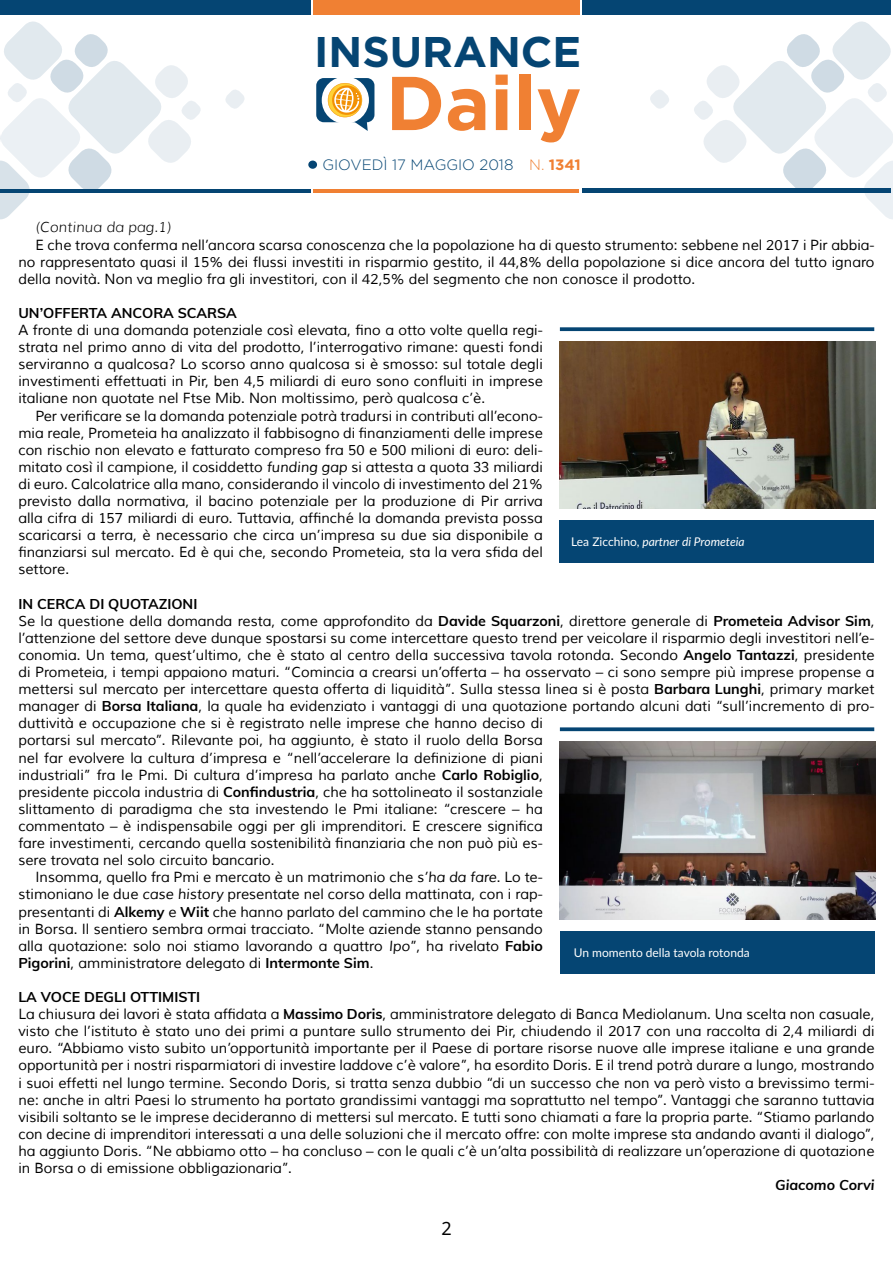
<style>
.page{position:relative;width:893px;height:1263px;background:#fff}
.page>*{position:absolute;margin:0;border:0;box-sizing:border-box;transform-origin:0 0}
.t1{font:700 76.05px "Gotham";color:#f08033}
.t2{font:700 42.9px "Gotham";color:#054573}
.t3{font:18px "Noto Sans";color:#000}
.t4{font:300 15px "Gotham";color:#054573}
.t5{font:14.25px/17.1px "Muli";color:#000;text-align:justify}
.t6{font:700 14.25px "Muli";color:#000}
.t7{font:italic 300 14.25px "Muli";letter-spacing:.01em;color:#000}
.t8{font:italic 700 14.25px "Muli";color:#000}
.t9{font:italic 12px "Lato";color:#fff}
.t10{font:12px "Lato";color:#fff}
.s1{color:#f08033}
.s2{font-weight:700;color:#f08033}
.s3{font-style:italic}
.s4{font-weight:700}
.s5{font-style:normal}
</style>
<div class="page">
<div style="left:0;top:0;width:310px;height:15px;background:#054573"></div>
<div style="left:583px;top:0;width:308px;height:14px;background:#054573"></div>
<div style="left:313px;top:0;width:267px;height:15px;background:#f08033"></div>
<hr style="left:0;top:189px;width:310px;height:3px;background:#054573">
<hr style="left:583px;top:188px;width:308px;height:4px;background:#054573">
<hr style="left:314px;top:189px;width:265px;height:3px;background:#f08033">
<div style="left:316px;top:78px;width:58px;height:44px;background:#054573;border-radius:8px"></div>
<div style="left:322px;top:77px;width:47px;height:47px;background:#fff;border-radius:50%"></div>
<svg style="left:328px;top:83px;width:40px;height:48px"></svg>
<div style="left:308px;top:161px;width:9px;height:8px;background:#054573;border-radius:50%"></div>
<svg style="left:225px;top:90px;width:20px;height:19px"></svg>
<svg style="left:650px;top:90px;width:19px;height:19px"></svg>
<svg style="left:691px;top:21px;width:202px;height:198px"></svg>
<img style="left:560px;top:342px;width:315px;height:166px">
<img style="left:560px;top:742px;width:315px;height:178px">
<svg style="left:0;top:21px;width:203px;height:199px"></svg>
<svg style="left:560px;top:327px;width:314px;height:4px"></svg>
<svg style="left:560px;top:727px;width:314px;height:4px"></svg>
<div style="left:560px;top:931px;width:315px;height:43px;background:#054573"></div>
<div style="left:559px;top:520px;width:314px;height:42px;background:#054573"></div>
<h2 class="t2" style="left:314px;top:27px;width:269px">INSURANCE</h2>
<h1 class="t1" style="left:386px;top:59px;width:197px">Daily</h1>
<p class="t4" style="left:322px;top:157px;width:260px">GIOVEDÌ 17 MAGGIO 2018 <span class="s1">N.</span> <span class="s2">1341</span></p>
<p class="t7" style="left:35px;top:219px;width:137px">(Continua da pag.1)</p>
<p class="t5" style="left:18px;top:236px;width:858px;text-indent:17px">E che trova conferma nell’ancora scarsa conoscenza che la popolazione ha di questo strumento: sebbene nel 2017 i Pir abbia&shy;no rappresentato quasi il 15% dei flussi investiti in risparmio gestito, il 44,8% della popolazione si dice ancora del tutto ignaro della novità. Non va meglio fra gli investitori, con il 42,5% del segmento che non conosce il prodotto.</p>
<p class="t6" style="left:18px;top:302px;width:220px">UN’OFFERTA ANCORA SCARSA</p>
<p class="t5" style="left:18px;top:322px;width:526px">A fronte di una domanda potenziale così elevata, fino a otto volte quella regi&shy;strata nel primo anno di vita del prodotto, l’interrogativo rimane: questi fondi serviranno a qualcosa? Lo scorso anno qualcosa si è smosso: sul totale degli investimenti effettuati in Pir, ben 4,5 miliardi di euro sono confluiti in imprese italiane non quotate nel Ftse Mib. Non moltissimo, però qualcosa c’è.</p>
<p class="t5" style="left:18px;top:407px;width:526px;text-indent:17px">Per verificare se la domanda potenziale potrà tradursi in contributi all’econo&shy;mia reale, Prometeia ha analizzato il fabbisogno di finanziamenti delle imprese con rischio non elevato e fatturato compreso fra 50 e 500 milioni di euro: deli&shy;mitato così il campione, il cosiddetto <span class="s3">funding gap</span> si attesta a quota 33 miliardi di euro. Calcolatrice alla mano, considerando il vincolo di investimento del 21% previsto dalla normativa, il bacino potenziale per la produzione di Pir arriva alla cifra di 157 miliardi di euro. Tuttavia, affinché la domanda prevista possa scaricarsi a terra, è necessario che circa un’impresa su due sia disponibile a finanziarsi sul mercato. Ed è qui che, secondo Prometeia, sta la vera sfida del settore.</p>
<p class="t6" style="left:18px;top:593px;width:180px">IN CERCA DI QUOTAZIONI</p>
<p class="t5" style="left:18px;top:612px;width:858px">Se la questione della domanda resta, come approfondito da <span class="s4">Davide Squarzoni</span>, direttore generale di <span class="s4">Prometeia Advisor Sim</span>,</p>
<p class="t5" style="left:18px;top:630px;width:858px">l’attenzione del settore deve dunque spostarsi su come intercettare questo trend per veicolare il risparmio degli investitori nell’e-</p>
<p class="t5" style="left:18px;top:647px;width:858px">conomia. Un tema, quest’ultimo, che è stato al centro della successiva tavola rotonda. Secondo <span class="s4">Angelo Tantazzi</span>, presidente</p>
<p class="t5" style="left:18px;top:664px;width:858px">di Prometeia, i tempi appaiono maturi. “Comincia a crearsi un’offerta – ha osservato – ci sono sempre più imprese propense a</p>
<p class="t5" style="left:18px;top:681px;width:858px">mettersi sul mercato per intercettare questa offerta di liquidità”. Sulla stessa linea si è posta <span class="s4">Barbara Lunghi</span>, primary market</p>
<p class="t5" style="left:18px;top:698px;width:858px">manager di <span class="s4">Borsa Italiana</span>, la quale ha evidenziato i vantaggi di una quotazione portando alcuni dati “sull’incremento di pro-</p>
<p class="t5" style="left:18px;top:715px;width:526px">duttività e occupazione che si è registrato nelle imprese che hanno deciso di</p>
<p class="t5" style="left:18px;top:732px;width:526px">portarsi sul mercato”. Rilevante poi, ha aggiunto, è stato il ruolo della Borsa</p>
<p class="t5" style="left:18px;top:749px;width:526px">nel far evolvere la cultura d’impresa e “nell’accelerare la definizione di piani</p>
<p class="t5" style="left:18px;top:766px;width:526px">industriali” fra le Pmi. Di cultura d’impresa ha parlato anche <span class="s4">Carlo Robiglio</span>,</p>
<p class="t5" style="left:18px;top:783px;width:526px">presidente piccola industria di <span class="s4">Confindustria</span>, che ha sottolineato il sostanziale</p>
<p class="t5" style="left:18px;top:801px;width:526px">slittamento di paradigma che sta investendo le Pmi italiane: “crescere – ha</p>
<p class="t5" style="left:18px;top:818px;width:526px">commentato – è indispensabile oggi per gli imprenditori. E crescere significa</p>
<p class="t5" style="left:18px;top:835px;width:526px">fare investimenti, cercando quella sostenibilità finanziaria che non può più es-</p>
<p class="t5" style="left:18px;top:852px;width:258px">sere trovata nel solo circuito bancario.</p>
<p class="t5" style="left:35px;top:869px;width:509px">Insomma, quello fra Pmi e mercato è un matrimonio che <span class="s3">s’ha da fare</span>. Lo te-</p>
<p class="t5" style="left:18px;top:886px;width:526px">stimoniano le due <span class="s3">case history</span> presentate nel corso della mattinata, con i rap-</p>
<p class="t5" style="left:18px;top:903px;width:526px">presentanti di <span class="s4">Alkemy</span> e <span class="s4">Wiit</span> che hanno parlato del cammino che le ha portate</p>
<p class="t5" style="left:18px;top:920px;width:526px">in Borsa. Il sentiero sembra ormai tracciato. “Molte aziende stanno pensando</p>
<p class="t5" style="left:18px;top:937px;width:526px">alla quotazione: solo noi stiamo lavorando a quattro <span class="s3">Ipo</span>”, ha rivelato <span class="s4">Fabio</span></p>
<p class="t5" style="left:18px;top:954px;width:356px"><span class="s4">Pigorini</span>, amministratore delegato di <span class="s4">Intermonte Sim</span>.</p>
<p class="t5" style="left:18px;top:989px;width:858px;text-align:left"><span class="s4">LA VOCE DEGLI OTTIMISTI<br></span>La chiusura dei lavori è stata affidata a <span class="s4">Massimo Doris</span>, amministratore delegato di Banca Mediolanum. Una scelta non casuale, visto che l’istituto è stato uno dei primi a puntare sullo strumento dei Pir, chiudendo il 2017 con una raccolta di 2,4 miliardi di euro. “Abbiamo visto subito un’opportunità importante per il Paese di portare risorse nuove alle imprese italiane e una grande opportunità per i nostri risparmiatori di investire laddove c’è valore”, ha esordito Doris. E il trend potrà durare a lungo, mostrando i suoi effetti nel lungo termine. Secondo Doris, si tratta senza dubbio “di un successo che non va però visto a brevissimo termi&shy;ne: anche in altri Paesi lo strumento ha portato grandissimi vantaggi ma soprattutto nel tempo”. Vantaggi che saranno tuttavia visibili soltanto se le imprese decideranno di mettersi sul mercato. E tutti sono chiamati a fare la propria parte. “Stiamo parlando con decine di imprenditori interessati a una delle soluzioni che il mercato offre: con molte imprese sta andando avanti il dialogo”, ha aggiunto Doris. “Ne abbiamo otto – ha concluso – con le quali c’è un’alta possibilità di realizzare un’operazione di quotazione in Borsa o di emissione obbligazionaria”.</p>
<p class="t8" style="left:775px;top:1174px;width:101px">Giacomo Corvi</p>
<p class="t9" style="left:571px;top:533px;width:175px"><span class="s5">Lea Zicchino,</span> partner di Prometeia</p>
<p class="t10" style="left:574px;top:944px;width:177px">Un momento della tavola rotonda</p>
<p class="t3" style="left:441px;top:1216px;width:12px">2</p>
</div>
